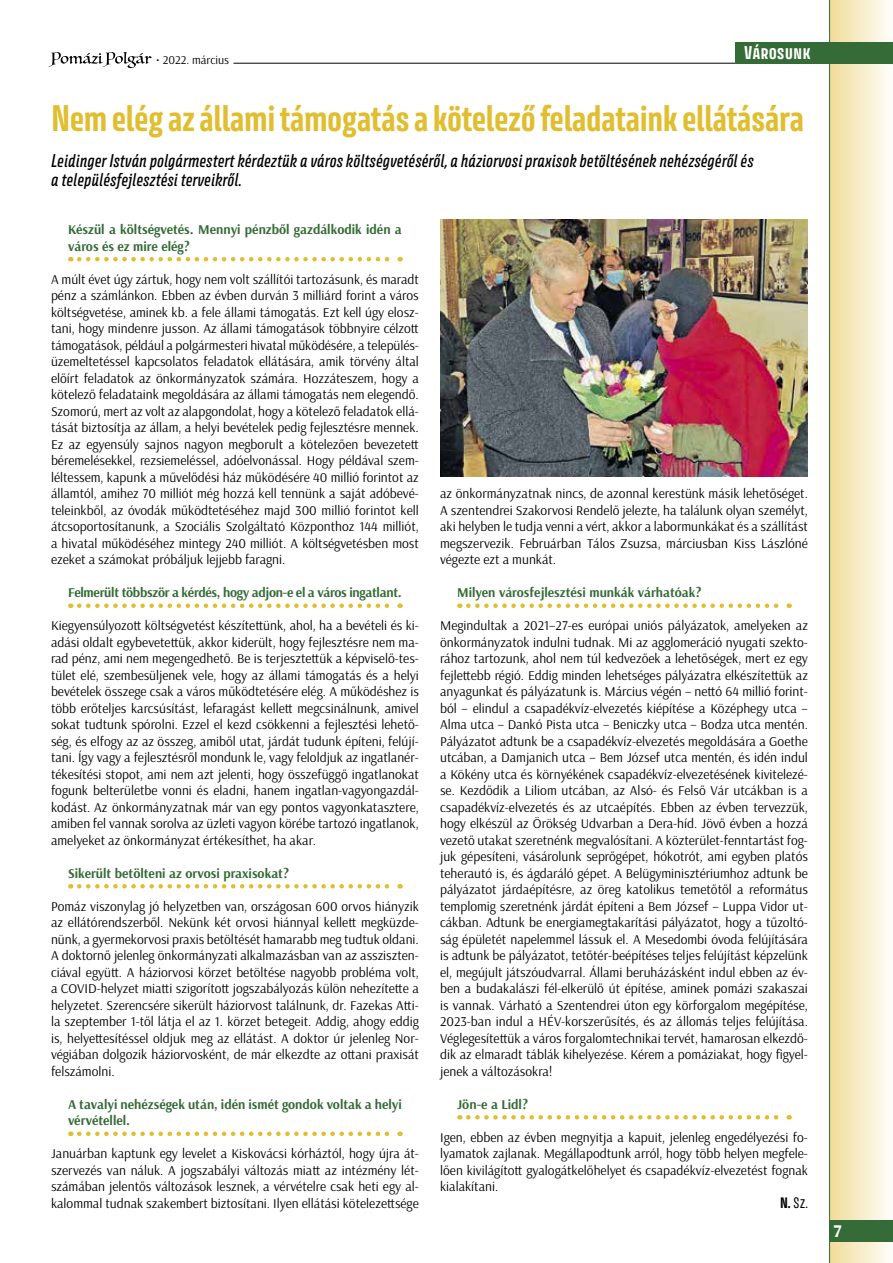
<style>
.page{position:relative;width:893px;height:1263px;background:#fff}
.page>*{position:absolute;margin:0;border:0;box-sizing:border-box;transform-origin:0 0}
.t1{font:700 33px "Avory I Latn";letter-spacing:-.015em;color:#e1be2f}
.t2{font:700 18px "Arsenal";color:#fff}
.t3{font:16.5px/19.5px "Avory I Latn Me It";color:#000}
.t4{font:700 16.5px "Avory I Latn";color:#fff}
.t5{font:13.5px/16.5px "Arsenal";color:#000;text-align:justify}
.t6{font:700 13.5px/16.5px "Arsenal";color:#356b36}
.t7{font:700 13.5px "Arsenal";letter-spacing:-.02em;color:#356b36}
.t8{font:13.5px "Avory I Latn";color:#000}
.t9{font:12px "Arsenal";color:#000}
.s1{font-weight:700}
</style>
<div class="page">
<div style="left:830px;top:0;width:63px;height:1263px;background:linear-gradient(to right,#f1dd99,#fefefc)"></div>
<hr style="left:829px;top:0;width:1px;height:1263px;background:#356b36">
<svg style="left:49px;top:52px;width:103px;height:16px"></svg>
<svg style="left:79px;top:257px;width:322px;height:4px"></svg>
<svg style="left:79px;top:603px;width:322px;height:5px"></svg>
<svg style="left:79px;top:884px;width:322px;height:4px"></svg>
<svg style="left:79px;top:1131px;width:322px;height:5px"></svg>
<svg style="left:468px;top:603px;width:322px;height:5px"></svg>
<svg style="left:468px;top:1115px;width:322px;height:4px"></svg>
<div style="left:829px;top:1220px;width:64px;height:22px;background:#356b36"></div>
<hr style="left:233px;top:63px;width:504px;height:1px;background:#000">
<div style="left:736px;top:42px;width:157px;height:21px;background:#356b36"></div>
<img style="left:440px;top:219px;width:368px;height:257px">
<p class="t9" style="left:156px;top:52px;width:74px">• 2022. március</p>
<p class="t4" style="left:744px;top:42px;width:68px">Városunk</p>
<h1 class="t1" style="left:51px;top:97px;width:755px">Nem elég az állami támogatás a kötelező feladataink ellátására</h1>
<p class="t3" style="left:51px;top:151px;width:704px">Leidinger István polgármestert kérdeztük a város költségvetéséről, a háziorvosi praxisok betöltésének nehézségéről és a településfejlesztési terveikről.</p>
<p class="t6" style="left:68px;top:222px;width:335px">Készül a költségvetés. Mennyi pénzből gazdálkodik idén a város és ez mire elég?</p>
<p class="t5" style="left:51px;top:271px;width:369px">A múlt évet úgy zártuk, hogy nem volt szállítói tartozásunk, és maradt pénz a számlánkon. Ebben az évben durván 3 milliárd forint a város költségvetése, aminek kb. a fele állami támogatás. Ezt kell úgy elosz&shy;tani, hogy mindenre jusson. Az állami támogatások többnyire célzott támogatások, például a polgármesteri hivatal működésére, a település&shy;üzemeltetéssel kapcsolatos feladatok ellátására, amik törvény által előírt feladatok az önkormányzatok számára. Hozzáteszem, hogy a kötelező feladataink megoldására az állami támogatás nem elegendő.<br>Szomorú, mert az volt az alapgondolat, hogy a kötelező feladatok ellá&shy;tását biztosítja az állam, a helyi bevételek pedig fejlesztésre mennek.<br>Ez az egyensúly sajnos nagyon megborult a kötelezően bevezetett béremelésekkel, rezsiemeléssel, adóelvonással. Hogy példával szem&shy;léltessem, kapunk a művelődési ház működésére 40 millió forintot az államtól, amihez 70 milliót még hozzá kell tennünk a saját adóbevé&shy;teleinkből, az óvodák működtetéséhez majd 300 millió forintot kell átcsoportosítanunk, a Szociális Szolgáltató Központhoz 144 milliót, a hivatal működéséhez mintegy 240 milliót. A költségvetésben most ezeket a számokat próbáljuk lejjebb faragni.</p>
<p class="t7" style="left:68px;top:584px;width:335px">Felmerült többször a kérdés, hogy adjon-e el a város ingatlant.</p>
<p class="t5" style="left:51px;top:617px;width:369px">Kiegyensúlyozott költségvetést készítettünk, ahol, ha a bevételi és ki&shy;adási oldalt egybevetettük, akkor kiderült, hogy fejlesztésre nem ma&shy;rad pénz, ami nem megengedhető. Be is terjesztettük a képviselő-tes&shy;tület elé, szembesüljenek vele, hogy az állami támogatás és a helyi bevételek összege csak a város működtetésére elég. A működéshez is több erőteljes karcsúsítást, lefaragást kellett megcsinálnunk, amivel sokat tudtunk spórolni. Ezzel el kezd csökkenni a fejlesztési lehető&shy;ség, és elfogy az az összeg, amiből utat, járdát tudunk építeni, felújí&shy;tani. Így vagy a fejlesztésről mondunk le, vagy feloldjuk az ingatlanér&shy;tékesítési stopot, ami nem azt jelenti, hogy összefüggő ingatlanokat fogunk belterületbe vonni és eladni, hanem ingatlan-vagyongazdál&shy;kodást. Az önkormányzatnak már van egy pontos vagyonkatasztere, amiben fel vannak sorolva az üzleti vagyon körébe tartozó ingatlanok, amelyeket az önkormányzat értékesíthet, ha akar.</p>
<p class="t6" style="left:68px;top:865px;width:223px">Sikerült betölteni az orvosi praxisokat?</p>
<p class="t5" style="left:51px;top:898px;width:369px">Pomáz viszonylag jó helyzetben van, országosan 600 orvos hiányzik az ellátórendszerből. Nekünk két orvosi hiánnyal kellett megküzde&shy;nünk, a gyermekorvosi praxis betöltését hamarabb meg tudtuk oldani.<br>A doktornő jelenleg önkormányzati alkalmazásban van az assziszten&shy;ciával együtt. A háziorvosi körzet betöltése nagyobb probléma volt, a COVID-helyzet miatti szigorított jogszabályozás külön nehezítette a helyzetet. Szerencsére sikerült háziorvost találnunk, dr. Fazekas Atti&shy;la szeptember 1-től látja el az 1. körzet betegeit. Addig, ahogy eddig is, helyettesítéssel oldjuk meg az ellátást. A doktor úr jelenleg Nor&shy;végiában dolgozik háziorvosként, de már elkezdte az ottani praxisát felszámolni.</p>
<p class="t6" style="left:68px;top:1096px;width:335px">A tavalyi nehézségek után, idén ismét gondok voltak a helyi vérvétellel.</p>
<p class="t5" style="left:51px;top:1145px;width:369px">Januárban kaptunk egy levelet a Kiskovácsi kórháztól, hogy újra át&shy;szervezés van náluk. A jogszabályi változás miatt az intézmény lét&shy;számában jelentős változások lesznek, a vérvételre csak heti egy al&shy;kalommal tudnak szakembert biztosítani. Ilyen ellátási kötelezettsége</p>
<p class="t5" style="left:440px;top:485px;width:369px">az önkormányzatnak nincs, de azonnal kerestünk másik lehetőséget.<br>A szentendrei Szakorvosi Rendelő jelezte, ha találunk olyan személyt, aki helyben le tudja venni a vért, akkor a labormunkákat és a szállítást megszervezik. Februárban Tálos Zsuzsa, márciusban Kiss Lászlóné végezte ezt a munkát.</p>
<p class="t6" style="left:457px;top:585px;width:246px">Milyen városfejlesztési munkák várhatóak?</p>
<p class="t5" style="left:440px;top:617px;width:369px">Megindultak a 2021–27-es európai uniós pályázatok, amelyeken az önkormányzatok indulni tudnak. Mi az agglomeráció nyugati szekto&shy;rához tartozunk, ahol nem túl kedvezőek a lehetőségek, mert ez egy fejlettebb régió. Eddig minden lehetséges pályázatra elkészítettük az anyagunkat és pályázatunk is. Március végén – nettó 64 millió forint&shy;ból – elindul a csapadékvíz-elvezetés kiépítése a Középhegy utca – Alma utca – Dankó Pista utca – Beniczky utca – Bodza utca mentén.<br>Pályázatot adtunk be a csapadékvíz-elvezetés megoldására a Goethe utcában, a Damjanich utca – Bem József utca mentén, és idén indul a Kökény utca és környékének csapadékvíz-elvezetésének kivitelezé&shy;se. Kezdődik a Liliom utcában, az Alsó- és Felső Vár utcákban is a csapadékvíz-elvezetés és az utcaépítés. Ebben az évben tervezzük, hogy elkészül az Örökség Udvarban a Dera-híd. Jövő évben a hozzá vezető utakat szeretnénk megvalósítani. A közterület-fenntartást fog&shy;juk gépesíteni, vásárolunk seprőgépet, hókotrót, ami egyben platós teherautó is, és ágdaráló gépet. A Belügyminisztériumhoz adtunk be pályázatot járdaépítésre, az öreg katolikus temetőtől a református templomig szeretnénk járdát építeni a Bem József – Luppa Vidor ut&shy;cákban. Adtunk be energiamegtakarítási pályázatot, hogy a tűzoltó&shy;ság épületét napelemmel lássuk el. A Mesedombi óvoda felújítására is adtunk be pályázatot, tetőtér-beépítéses teljes felújítást képzelünk el, megújult játszóudvarral. Állami beruházásként indul ebben az év&shy;ben a budakalászi fél-elkerülő út építése, aminek pomázi szakaszai is vannak. Várható a Szentendrei úton egy körforgalom megépítése, 2023-ban indul a HÉV-korszerűsítés, és az állomás teljes felújítása.<br>Véglegesítettük a város forgalomtechnikai tervét, hamarosan elkezdő&shy;dik az elmaradt táblák kihelyezése. Kérem a pomáziakat, hogy figyel&shy;jenek a változásokra!</p>
<p class="t6" style="left:457px;top:1096px;width:72px">Jön-e a Lidl?</p>
<p class="t5" style="left:440px;top:1129px;width:369px">Igen, ebben az évben megnyitja a kapuit, jelenleg engedélyezési fo&shy;lyamatok zajlanak. Megállapodtunk arról, hogy több helyen megfele&shy;lően kivilágított gyalogátkelőhelyet és csapadékvíz-elvezetést fognak kialakítani.</p>
<p class="t8" style="left:780px;top:1194px;width:29px"><span class="s1">N.</span> Sz.</p>
<h2 class="t2" style="left:833px;top:1220px;width:10px">7</h2>
</div>
